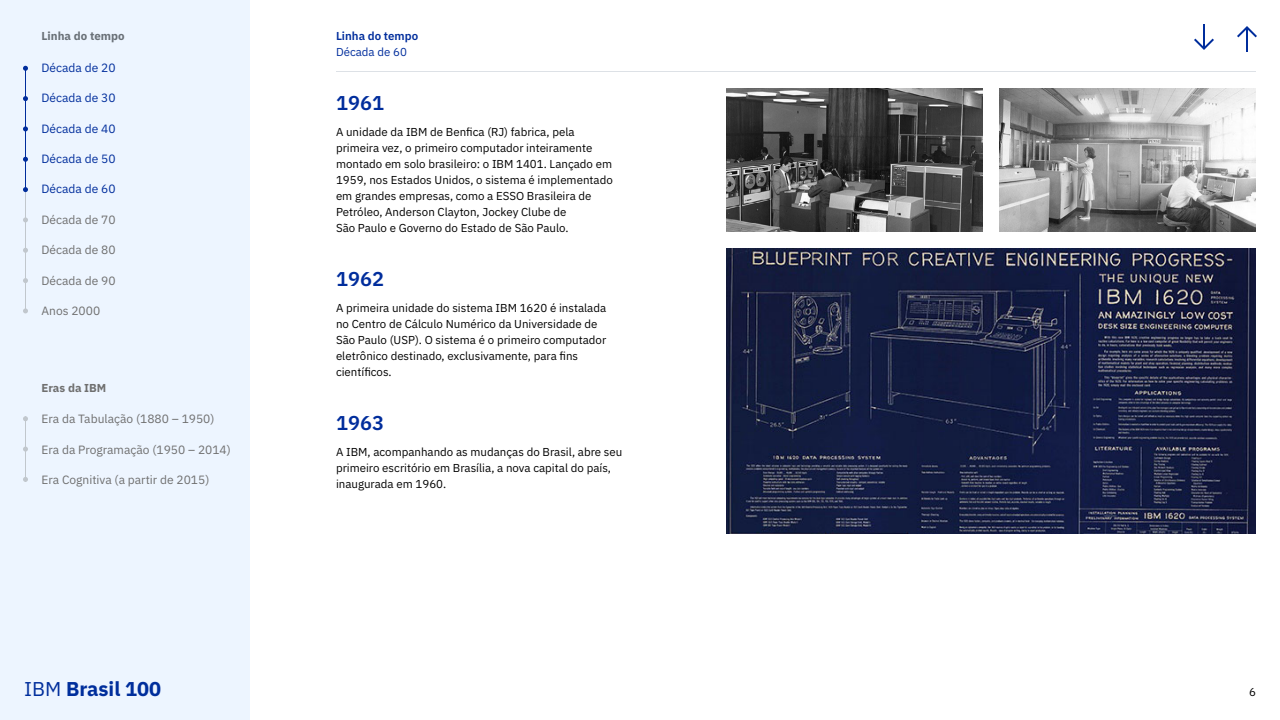
<style>
.page{position:relative;width:1280px;height:720px;background:#fff}
.page>*{position:absolute;margin:0;border:0;box-sizing:border-box;transform-origin:0 0}
.t1{font:700 20px "IBM Plex Sans";color:#002e9c}
.t2{font:600 20px "IBM Plex Sans";color:#002d9c}
.t3{font:12px "IBM Plex Sans";color:#6f6f6f}
.t4{font:12px "IBM Plex Sans";color:#002d9c}
.t5{font:11.5px/16px "IBM Plex Sans";color:#000}
.t6{font:600 11.5px "IBM Plex Sans";color:#002d9c}
.t7{font:700 11.5px "IBM Plex Sans";color:#697077}
.t8{font:11.5px "IBM Plex Sans";color:#002d9c}
.t9{font:700 11.5px "IBM Plex Sans";color:#6f6f6f}
.s1{font-weight:400}
</style>
<div class="page">
<div style="left:0;top:0;width:250px;height:720px;background:#edf5ff"></div>
<hr style="left:336px;top:71px;width:920px;height:1px;background:#dde1e6">
<svg style="left:1194px;top:24px;width:20px;height:26px"></svg>
<svg style="left:1237px;top:26px;width:20px;height:26px"></svg>
<img style="left:726px;top:88px;width:257px;height:143px">
<img style="left:726px;top:248px;width:530px;height:286px">
<img style="left:999px;top:88px;width:257px;height:143px">
<hr style="left:25px;top:68px;width:1px;height:244px;background:#c1c7cd">
<svg style="left:23px;top:96px;width:5px;height:5px"></svg>
<svg style="left:23px;top:126px;width:5px;height:5px"></svg>
<svg style="left:23px;top:157px;width:5px;height:5px"></svg>
<svg style="left:23px;top:187px;width:5px;height:5px"></svg>
<svg style="left:23px;top:217px;width:5px;height:5px"></svg>
<svg style="left:23px;top:248px;width:5px;height:5px"></svg>
<svg style="left:23px;top:278px;width:5px;height:5px"></svg>
<svg style="left:23px;top:308px;width:5px;height:5px"></svg>
<svg style="left:23px;top:66px;width:5px;height:5px"></svg>
<hr style="left:25px;top:68px;width:1px;height:121px;background:#002d9c">
<hr style="left:25px;top:416px;width:1px;height:66px;background:#c1c7cd">
<svg style="left:23px;top:447px;width:5px;height:5px"></svg>
<svg style="left:23px;top:477px;width:5px;height:5px"></svg>
<svg style="left:23px;top:416px;width:5px;height:5px"></svg>
<p class="t7" style="left:41px;top:27px;width:85px">Linha do tempo</p>
<p class="t4" style="left:42px;top:58px;width:76px">Década de 20</p>
<p class="t4" style="left:42px;top:89px;width:76px">Década de 30</p>
<p class="t4" style="left:42px;top:119px;width:76px">Década de 40</p>
<p class="t4" style="left:42px;top:150px;width:76px">Década de 50</p>
<p class="t4" style="left:42px;top:180px;width:76px">Década de 60</p>
<p class="t3" style="left:42px;top:210px;width:76px">Década de 70</p>
<p class="t3" style="left:42px;top:241px;width:76px">Década de 80</p>
<p class="t3" style="left:42px;top:271px;width:76px">Década de 90</p>
<p class="t3" style="left:42px;top:302px;width:60px">Anos 2000</p>
<p class="t9" style="left:42px;top:379px;width:66px">Eras da IBM</p>
<p class="t3" style="left:42px;top:410px;width:175px">Era da Tabulação (1880 – 1950)</p>
<p class="t3" style="left:42px;top:440px;width:191px">Era da Programação (1950 – 2014)</p>
<p class="t3" style="left:42px;top:471px;width:169px">Era Cognitiva (a partir de 2015)</p>
<p class="t6" style="left:336px;top:27px;width:84px">Linha do tempo</p>
<p class="t8" style="left:336px;top:43px;width:72px">Década de 60</p>
<h1 class="t2" style="left:336px;top:87px;width:49px">1961</h1>
<p class="t5" style="left:336px;top:123px;width:278px">A unidade da IBM de Benfica (RJ) fabrica, pela primeira vez, o primeiro computador inteiramente montado em solo brasileiro: o IBM 1401. Lançado em 1959, nos Estados Unidos, o sistema é implementado em grandes empresas, como a ESSO Brasileira de Petróleo, Anderson Clayton, Jockey Clube de<br>São Paulo e Governo do Estado de São Paulo.</p>
<h1 class="t2" style="left:336px;top:263px;width:49px">1962</h1>
<p class="t5" style="left:336px;top:299px;width:272px">A primeira unidade do sistema IBM 1620 é instalada no Centro de Cálculo Numérico da Universidade de São Paulo (USP). O sistema é o primeiro computador eletrônico destinado, exclusivamente, para fins científicos.</p>
<h1 class="t2" style="left:336px;top:407px;width:49px">1963</h1>
<p class="t5" style="left:336px;top:443px;width:288px">A IBM, acompanhando as mudanças do Brasil, abre seu primeiro escritório em Brasília, a nova capital do país, inaugurada em 1960.</p>
<h1 class="t1" style="left:24px;top:673px;width:139px"><span class="s1">IBM</span> Brasil 100</h1>
<p class="t5" style="left:1249px;top:683px;width:8px">6</p>
</div>
